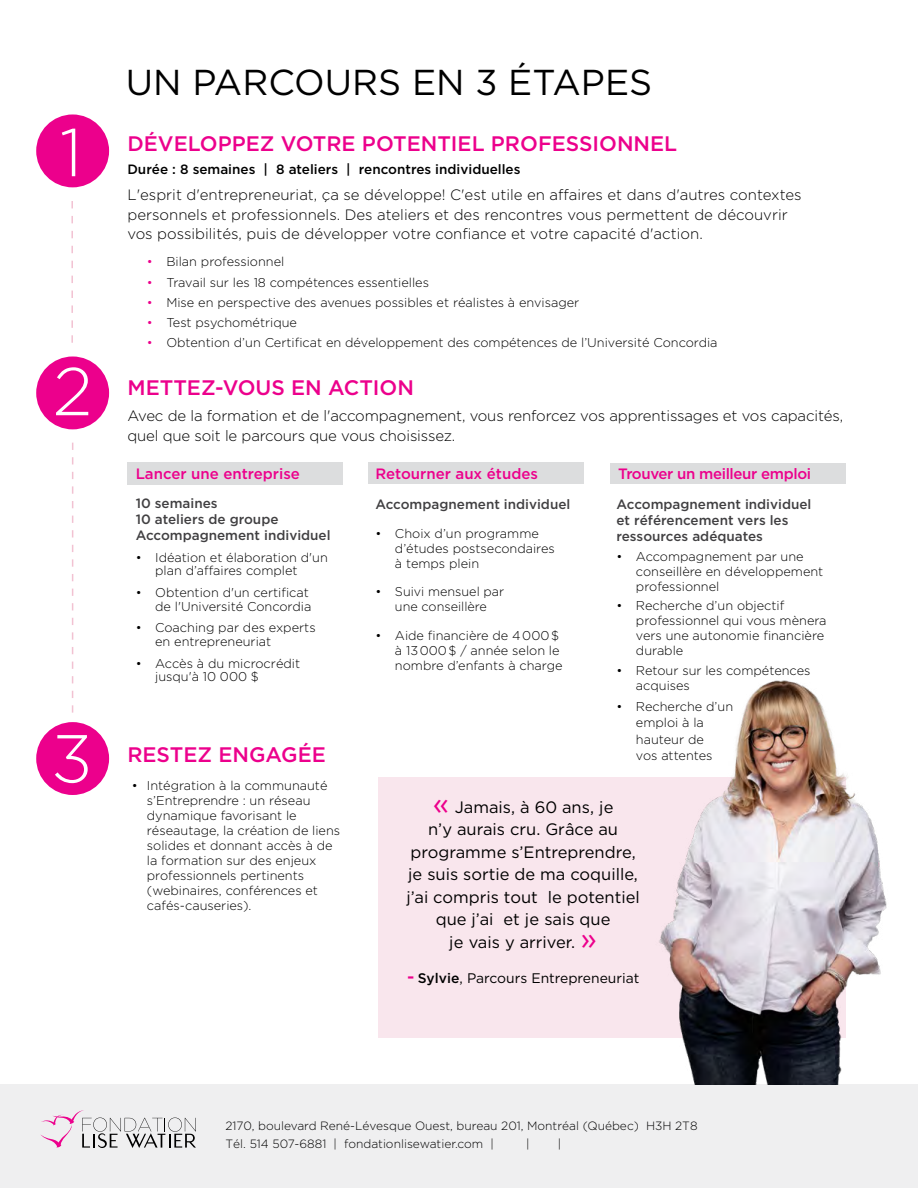
<style>
.page{position:relative;width:918px;height:1188px;background:#fff}
.page>*{position:absolute;margin:0;border:0;box-sizing:border-box;transform-origin:0 0}
.t1{font:300 67.5px "Gotham HTF";color:#fff}
.t2{font:36px "Gotham HTF";color:#000}
.t3{font:500 21px "Gotham HTF";color:#ec008c}
.t4{font:16.5px/22.5px "Gotham HTF";color:#000;text-align:center}
.t5{font:300 15px/19.5px "Gotham HTF";color:#000}
.t6{font:500 15px "Gotham HTF";color:#ec008c}
.t7{font:500 15px "Gotham HTF";letter-spacing:-.025em;color:#ec008c}
.t8{font:13.8px "Gotham HTF";color:#000}
.t9{font:500 13.5px/16.2px "Gotham HTF";color:#414042}
.t10{font:500 13.5px "Gotham HTF";color:#000}
.t11{font:300 12.75px/15px "Gotham HTF";color:#000}
.t12{font:300 12px/18px "Gotham HTF";color:#000}
.s1{color:#ec008c}
.s2{font-weight:500;color:#fff}
.s3{font-size:30px;color:#ec008c}
.s4{font-weight:500;font-size:18px;color:#ec008c}
.s5{font-weight:500}
</style>
<div class="page">
<div style="left:0;top:1084px;width:918px;height:104px;background:#efeff0"></div>
<div style="left:378px;top:777px;width:468px;height:261px;background:#f9e6ed"></div>
<img style="left:659px;top:680px;width:228px;height:404px">
<div style="left:368px;top:463px;width:216px;height:21px;background:#dcddde"></div>
<div style="left:611px;top:463px;width:235px;height:21px;background:#dcddde"></div>
<div style="left:127px;top:462px;width:216px;height:23px;background:#dcddde"></div>
<div style="left:36px;top:114px;width:73px;height:73px;background:#ec008c;border-radius:50%"></div>
<svg style="left:71px;top:201px;width:2px;height:142px"></svg>
<svg style="left:72px;top:443px;width:1px;height:270px"></svg>
<div style="left:36px;top:356px;width:73px;height:73px;background:#ec008c;border-radius:50%"></div>
<div style="left:36px;top:722px;width:73px;height:73px;background:#ec008c;border-radius:50%"></div>
<svg style="left:40px;top:1110px;width:156px;height:38px"></svg>
<h1 class="t1" style="left:60px;top:116px;width:24px">1</h1>
<h1 class="t1" style="left:53px;top:355px;width:41px">2</h1>
<h1 class="t1" style="left:51px;top:722px;width:43px">3</h1>
<h2 class="t2" style="left:126px;top:63px;width:528px">UN PARCOURS EN 3 ÉTAPES</h2>
<h3 class="t3" style="left:127px;top:132px;width:551px">DÉVELOPPEZ VOTRE POTENTIEL PROFESSIONNEL</h3>
<p class="t10" style="left:127px;top:162px;width:395px">Durée : 8 semaines | 8 ateliers | rencontres individuelles</p>
<p class="t5" style="left:127px;top:185px;width:676px">L'esprit d'entrepreneuriat, ça se développe! C'est utile en affaires et dans d'autres contextes personnels et professionnels. Des ateliers et des rencontres vous permettent de découvrir vos possibilités, puis de développer votre confiance et votre capacité d'action.</p>
<p class="t11" style="left:147px;top:254px;width:139px"><span class="s1">•</span> Bilan professionnel</p>
<p class="t11" style="left:147px;top:274px;width:284px"><span class="s1">•</span> Travail sur les 18 compétences essentielles</p>
<p class="t11" style="left:147px;top:295px;width:434px"><span class="s1">•</span> Mise en perspective des avenues possibles et réalistes à envisager</p>
<p class="t11" style="left:147px;top:315px;width:152px"><span class="s1">•</span> Test psychométrique</p>
<p class="t11" style="left:147px;top:335px;width:572px"><span class="s1">•</span> Obtention d’un Certificat en développement des compétences de l’Université Concordia</p>
<h3 class="t3" style="left:127px;top:376px;width:288px">METTEZ-VOUS EN ACTION</h3>
<p class="t5" style="left:127px;top:406px;width:717px">Avec de la formation et de l'accompagnement, vous renforcez vos apprentissages et vos capacités, quel que soit le parcours que vous choisissez.</p>
<p class="t6" style="left:136px;top:465px;width:166px">Lancer une entreprise</p>
<p class="t9" style="left:136px;top:495px;width:196px">10 semaines<br>10 ateliers de groupe<br>Accompagnement individuel</p>
<p class="t11" style="left:155px;top:551px;width:174px;line-height:13.5px;text-indent:-19px">• Idéation et élaboration d'un plan d’affaires complet</p>
<p class="t11" style="left:136px;top:586px;width:177px;line-height:13.5px;text-align:right">• Obtention d'un certificat de l'Université Concordia</p>
<p class="t11" style="left:155px;top:621px;width:162px;line-height:13.5px;text-indent:-19px">• Coaching par des experts en entrepreneuriat</p>
<p class="t11" style="left:155px;top:656px;width:146px;line-height:13.5px;text-indent:-19px">• Accès à du microcrédit jusqu'à 10 000 $</p>
<h3 class="t3" style="left:127px;top:743px;width:200px">RESTEZ ENGAGÉE</h3>
<p class="t11" style="left:147px;top:778px;width:195px;text-indent:-15px">• Intégration à la communauté s’Entreprendre : un réseau dynamique favorisant le réseautage, la création de liens solides et donnant accès à de la formation sur des enjeux professionnels pertinents (webinaires, conférences et cafés-causeries).</p>
<p class="t6" style="left:375px;top:466px;width:164px">Retourner aux études</p>
<p class="t9" style="left:375px;top:496px;width:196px">Accompagnement individuel</p>
<p class="t11" style="left:395px;top:525px;width:161px;text-indent:-19px">• Choix d’un programme d’études postsecondaires à temps plein</p>
<p class="t11" style="left:375px;top:584px;width:130px;text-align:center">• Suivi mensuel par une conseillère</p>
<p class="t11" style="left:395px;top:627px;width:177px;text-indent:-19px">• Aide financière de 4000$<br>à 13000$ / année selon le nombre d’enfants à charge<span class="s2">T</span></p>
<p class="t7" style="left:618px;top:466px;width:195px">Trouver un meilleur emploi</p>
<p class="t9" style="left:616px;top:496px;width:196px">Accompagnement individuel et référencement vers les ressources adéquates</p>
<p class="t11" style="left:636px;top:549px;width:189px;text-indent:-19px">• Accompagnement par une conseillère en développement professionnel</p>
<p class="t11" style="left:636px;top:598px;width:192px;text-indent:-19px">• Recherche d’un objectif professionnel qui vous mènera vers une autonomie financière durable</p>
<p class="t11" style="left:636px;top:663px;width:176px;text-indent:-19px">• Retour sur les compétences acquises</p>
<p class="t11" style="left:636px;top:698px;width:99px;line-height:16.5px;text-indent:-19px">• Recherche d’un emploi à la hauteur de<br>vos attentes</p>
<p class="t4" style="left:406px;top:795px;width:235px"><span class="s3">«</span> Jamais, à 60 ans, je<br>n’y aurais cru. Grâce au programme s’Entreprendre, je suis sortie de ma coquille, j’ai compris tout le potentiel que j’ai et je sais que<br>je vais y arriver. <span class="s3">»</span></p>
<p class="t8" style="left:407px;top:970px;width:234px"><span class="s4">-</span> <span class="s5">Sylvie</span>, Parcours Entrepreneuriat</p>
<p class="t12" style="left:226px;top:1116px;width:474px">2170, boulevard René-Lévesque Ouest, bureau 201, Montréal (Québec) H3H 2T8<br>Tél. 514 507-6881 | fondationlisewatier.com |</p>
<p class="t12" style="left:526px;top:1134px;width:5px">|</p>
<p class="t12" style="left:558px;top:1134px;width:5px">|</p>
</div>
